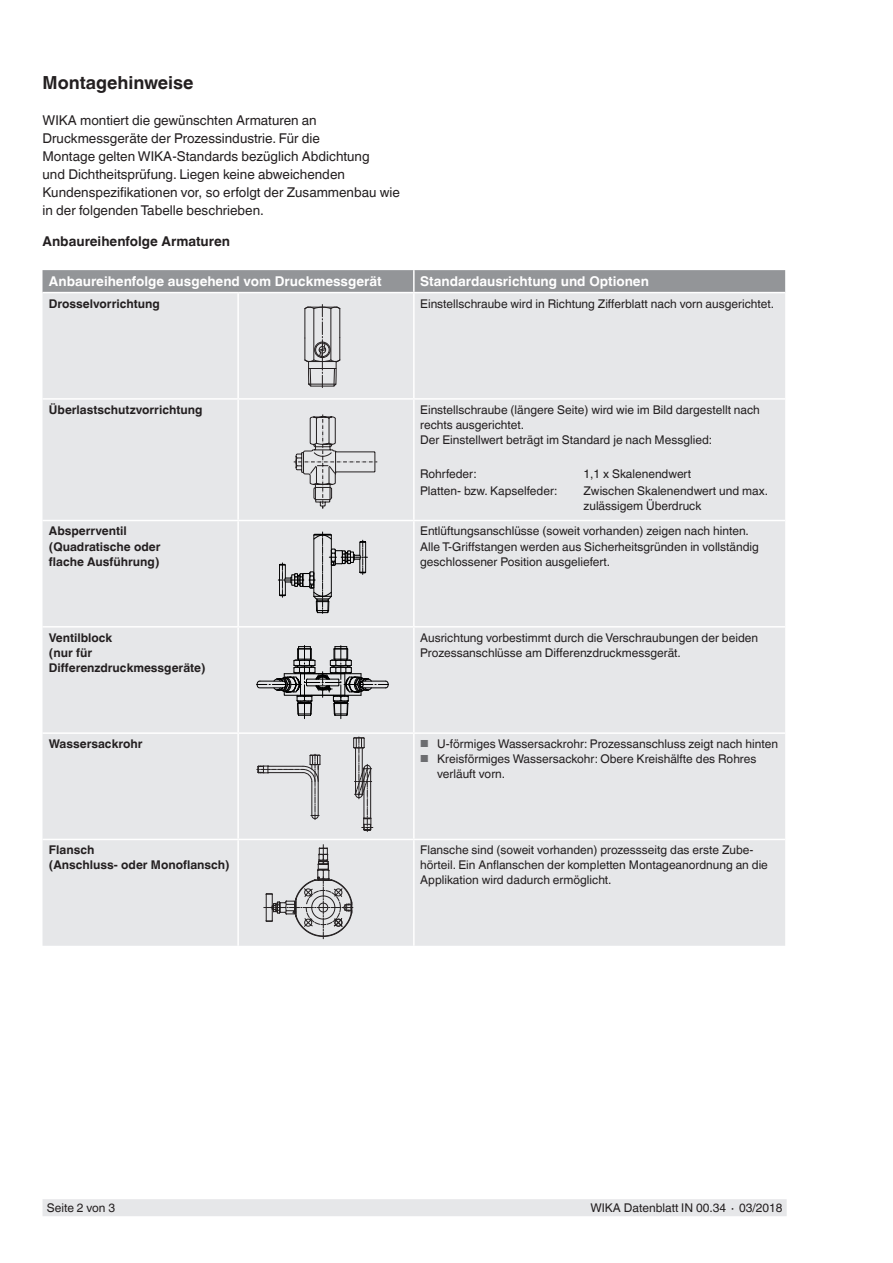
<style>
.page{position:relative;width:893px;height:1263px;background:#fff}
.page>*{position:absolute;margin:0;border:0;box-sizing:border-box;transform-origin:0 0}
.t1{font:700 18px "Helvetica World";color:#231f20}
.t2{font:13.5px/18px "Helvetica World";color:#231f20}
.t3{font:700 13.5px "Helvetica World";color:#fff}
.t4{font:700 13.5px "Helvetica World";color:#231f20}
.t5{font:12px/15px "Helvetica World";color:#231f20}
.t6{font:700 12px/15px "Helvetica World";color:#231f20}
.s1{font-size:10.2px;color:#6c6d70}
</style>
<div class="page">
<div style="left:43px;top:1199px;width:744px;height:17px;background:#e6e7e9"></div>
<svg style="left:43px;top:270px;width:742px;height:22px;background:#949699"></svg>
<div style="left:43px;top:293px;width:742px;height:653px;background:#e6e7e9"></div>
<hr style="left:413px;top:270px;width:2px;height:22px;background:#fff">
<hr style="left:237px;top:293px;width:2px;height:105px;background:#fff">
<hr style="left:413px;top:293px;width:2px;height:105px;background:#fff">
<hr style="left:43px;top:398px;width:195px;height:2px;background:#fff">
<hr style="left:238px;top:398px;width:176px;height:2px;background:#fff">
<hr style="left:237px;top:400px;width:2px;height:120px;background:#fff">
<hr style="left:414px;top:398px;width:371px;height:2px;background:#fff">
<hr style="left:413px;top:400px;width:2px;height:120px;background:#fff">
<hr style="left:43px;top:520px;width:195px;height:1px;background:#fff">
<hr style="left:238px;top:520px;width:176px;height:1px;background:#fff">
<hr style="left:237px;top:521px;width:2px;height:105px;background:#fff">
<hr style="left:414px;top:520px;width:371px;height:1px;background:#fff">
<hr style="left:413px;top:521px;width:2px;height:105px;background:#fff">
<hr style="left:43px;top:626px;width:195px;height:1px;background:#fff">
<hr style="left:238px;top:626px;width:176px;height:1px;background:#fff">
<hr style="left:237px;top:627px;width:2px;height:105px;background:#fff">
<hr style="left:414px;top:626px;width:371px;height:1px;background:#fff">
<hr style="left:413px;top:627px;width:2px;height:105px;background:#fff">
<hr style="left:43px;top:732px;width:195px;height:2px;background:#fff">
<hr style="left:238px;top:732px;width:176px;height:2px;background:#fff">
<hr style="left:237px;top:734px;width:2px;height:105px;background:#fff">
<hr style="left:414px;top:732px;width:371px;height:2px;background:#fff">
<hr style="left:413px;top:734px;width:2px;height:105px;background:#fff">
<hr style="left:43px;top:839px;width:195px;height:1px;background:#fff">
<hr style="left:238px;top:839px;width:176px;height:1px;background:#fff">
<hr style="left:237px;top:840px;width:2px;height:106px;background:#fff">
<hr style="left:414px;top:839px;width:371px;height:1px;background:#fff">
<hr style="left:413px;top:840px;width:2px;height:106px;background:#fff">
<svg style="left:304px;top:304px;width:37px;height:84px;background:#bcbcbe"></svg>
<svg style="left:294px;top:414px;width:83px;height:94px;background:#d1d2d4"></svg>
<svg style="left:278px;top:532px;width:89px;height:81px;background:#c6c7c9"></svg>
<svg style="left:257px;top:645px;width:132px;height:74px;background:#bbbcbe"></svg>
<svg style="left:353px;top:737px;width:20px;height:94px;background:#aeaeb0"></svg>
<svg style="left:257px;top:754px;width:64px;height:65px;background:#d1d2d4"></svg>
<svg style="left:264px;top:845px;width:89px;height:94px;background:#cacacc"></svg>
<h1 class="t1" style="left:43px;top:73px;width:153px">Montagehinweise</h1>
<p class="t2" style="left:43px;top:112px;width:359px">WIKA montiert die gewünschten Armaturen an Druckmessgeräte der Prozessindustrie. Für die<br>Montage gelten WIKA-Standards bezüglich Abdichtung<br>und Dichtheitsprüfung. Liegen keine abweichenden Kundenspezifikationen vor, so erfolgt der Zusammenbau wie in der folgenden Tabelle beschrieben.</p>
<p class="t4" style="left:43px;top:234px;width:189px">Anbaureihenfolge Armaturen</p>
<p class="t3" style="left:49px;top:274px;width:334px">Anbaureihenfolge ausgehend vom Druckmessgerät</p>
<p class="t3" style="left:420px;top:274px;width:230px">Standardausrichtung und Optionen</p>
<p class="t6" style="left:49px;top:296px;width:112px">Drosselvorrichtung</p>
<p class="t5" style="left:420px;top:296px;width:355px">Einstellschraube wird in Richtung Zifferblatt nach vorn ausgerichtet.</p>
<p class="t6" style="left:49px;top:402px;width:155px">Überlastschutzvorrichtung</p>
<p class="t5" style="left:420px;top:402px;width:341px">Einstellschraube (längere Seite) wird wie im Bild dargestellt nach rechts ausgerichtet.<br>Der Einstellwert beträgt im Standard je nach Messglied:</p>
<p class="t5" style="left:420px;top:466px;width:58px">Rohrfeder:</p>
<p class="t5" style="left:583px;top:466px;width:109px">1,1 x Skalenendwert</p>
<p class="t5" style="left:420px;top:483px;width:139px">Platten- bzw. Kapselfeder:</p>
<p class="t5" style="left:583px;top:483px;width:186px">Zwischen Skalenendwert und max. zulässigem Überdruck</p>
<p class="t6" style="left:49px;top:524px;width:113px">Absperrventil (Quadratische oder flache Ausführung)</p>
<p class="t5" style="left:420px;top:524px;width:340px">Entlüftungsanschlüsse (soweit vorhanden) zeigen nach hinten.<br>Alle T-Griffstangen werden aus Sicherheitsgründen in vollständig geschlossener Position ausgeliefert.</p>
<p class="t6" style="left:49px;top:630px;width:158px">Ventilblock<br>(nur für<br>Differenzdruckmessgeräte)</p>
<p class="t5" style="left:420px;top:630px;width:339px">Ausrichtung vorbestimmt durch die Verschraubungen der beiden<br>Prozessanschlüsse am Differenzdruckmessgerät.</p>
<p class="t6" style="left:49px;top:736px;width:95px">Wassersackrohr</p>
<p class="t5" style="left:420px;top:736px;width:359px"><span class="s1">■</span> U-förmiges Wassersackrohr: Prozessanschluss zeigt nach hinten</p>
<p class="t5" style="left:437px;top:751px;width:321px;text-indent:-17px"><span class="s1">■</span> Kreisförmiges Wassersackohr: Obere Kreishälfte des Rohres verläuft vorn.</p>
<p class="t6" style="left:49px;top:843px;width:182px">Flansch<br>(Anschluss- oder Monoflansch)</p>
<p class="t5" style="left:420px;top:843px;width:349px">Flansche sind (soweit vorhanden) prozessseitg das erste Zube&shy;hörteil. Ein Anflanschen der kompletten Montageanordnung an die<br>Applikation wird dadurch ermöglicht.</p>
<p class="t5" style="left:47px;top:1200px;width:70px">Seite 2 von 3</p>
<p class="t5" style="left:590px;top:1200px;width:194px">WIKA Datenblatt IN 00.34 ∙ 03/2018</p>
</div>
